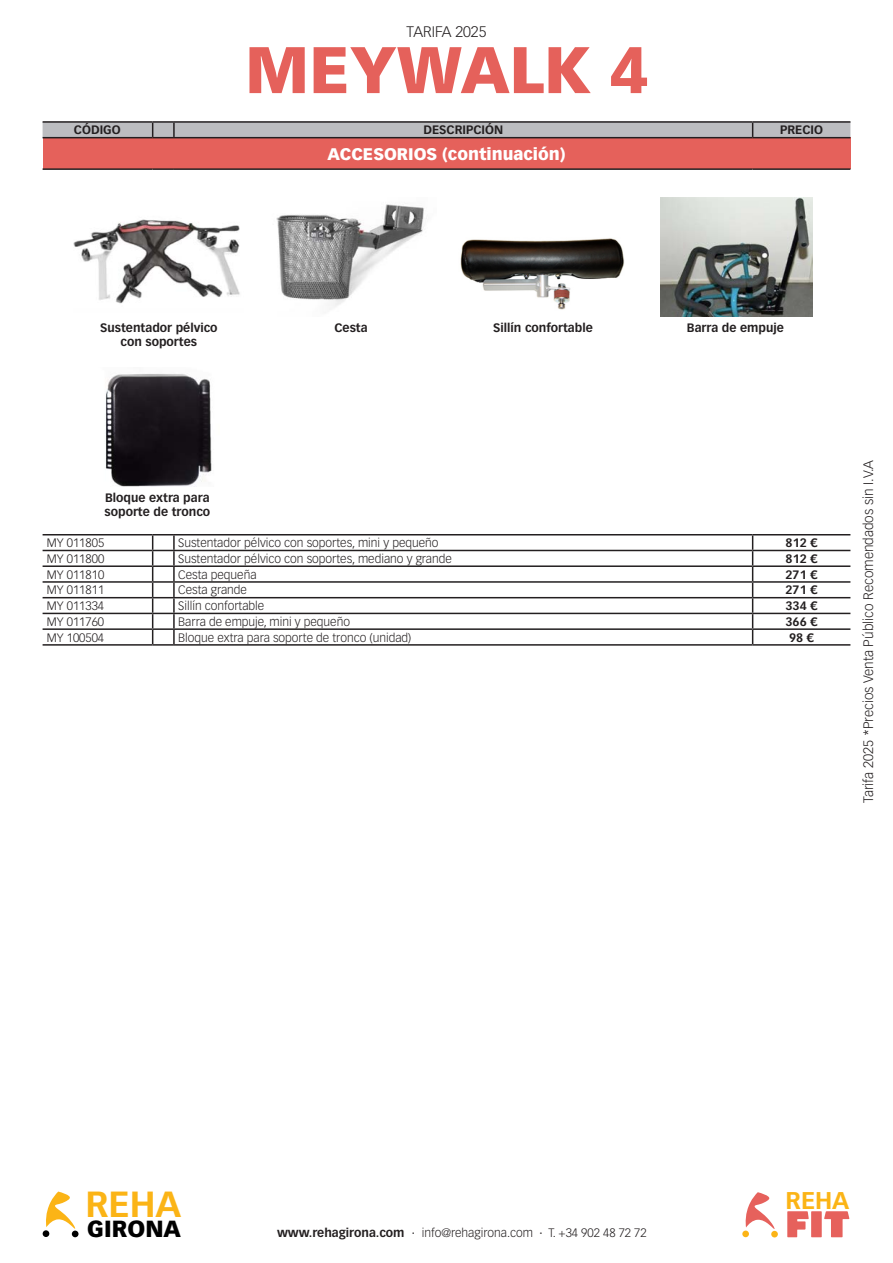
<style>
.page{position:relative;width:893px;height:1263px;background:#fff}
.page>*{position:absolute;margin:0;border:0;box-sizing:border-box;transform-origin:0 0}
.t1{font:900 64.5px "Vectora LT Std";color:#e5615b}
.t2{font:700 35.7px "Vectora LT Std";color:#fbb416}
.t3{font:700 23.85px "Vectora LT Std";color:#fbb416}
.t4{font:900 22.95px "Vectora LT Std";color:#000}
.t5{font:900 16.5px "Vectora LT Std";color:#fff}
.t6{font:300 15px "Vectora LT Std";color:#231f20}
.t7{font:300 13.5px "Vectora LT Std";color:#231f20}
.t8{font:300 12px "Vectora LT Std";color:#231f20}
.t9{font:700 12px "Vectora LT Std";color:#231f20}
.s1{font-weight:700}
</style>
<div class="page">
<svg style="left:46px;top:1191px;width:30px;height:38px"></svg>
<div style="left:43px;top:1230px;width:6px;height:7px;background:#000;border-radius:50%"></div>
<div style="left:72px;top:1230px;width:7px;height:7px;background:#000;border-radius:50%"></div>
<svg style="left:745px;top:1192px;width:30px;height:37px"></svg>
<div style="left:742px;top:1230px;width:7px;height:7px;background:#fbb416;border-radius:50%"></div>
<div style="left:771px;top:1231px;width:7px;height:6px;background:#fbb416;border-radius:50%"></div>
<svg style="left:787px;top:1211px;width:22px;height:26px"></svg>
<div style="left:811px;top:1211px;width:11px;height:26px;background:#e6615c"></div>
<svg style="left:824px;top:1211px;width:25px;height:26px"></svg>
<div style="left:43px;top:138px;width:807px;height:31px;background:#e5615b"></div>
<hr style="left:43px;top:121px;width:110px;height:2px;background:#231f20">
<hr style="left:153px;top:121px;width:21px;height:2px;background:#231f20">
<hr style="left:174px;top:121px;width:579px;height:2px;background:#231f20">
<hr style="left:753px;top:121px;width:97px;height:2px;background:#231f20">
<svg style="left:43px;top:122px;width:807px;height:16px;background:#b2b3b6"></svg>
<hr style="left:174px;top:137px;width:579px;height:1px;background:#231f20">
<hr style="left:753px;top:137px;width:97px;height:1px;background:#231f20">
<hr style="left:43px;top:168px;width:110px;height:2px;background:#231f20">
<hr style="left:153px;top:168px;width:21px;height:2px;background:#231f20">
<hr style="left:174px;top:168px;width:579px;height:2px;background:#231f20">
<hr style="left:753px;top:168px;width:97px;height:2px;background:#231f20">
<hr style="left:43px;top:534px;width:110px;height:1px;background:#231f20">
<hr style="left:174px;top:534px;width:579px;height:1px;background:#231f20">
<hr style="left:753px;top:534px;width:97px;height:1px;background:#231f20">
<hr style="left:43px;top:550px;width:110px;height:1px;background:#231f20">
<hr style="left:174px;top:550px;width:579px;height:1px;background:#231f20">
<hr style="left:753px;top:550px;width:97px;height:1px;background:#231f20">
<hr style="left:43px;top:565px;width:110px;height:2px;background:#231f20">
<hr style="left:174px;top:565px;width:579px;height:2px;background:#231f20">
<hr style="left:753px;top:565px;width:97px;height:2px;background:#231f20">
<hr style="left:43px;top:581px;width:110px;height:2px;background:#231f20">
<hr style="left:174px;top:581px;width:579px;height:2px;background:#231f20">
<hr style="left:753px;top:581px;width:97px;height:2px;background:#231f20">
<hr style="left:43px;top:597px;width:110px;height:1px;background:#231f20">
<hr style="left:174px;top:597px;width:579px;height:1px;background:#231f20">
<hr style="left:753px;top:597px;width:97px;height:1px;background:#231f20">
<hr style="left:43px;top:613px;width:110px;height:1px;background:#231f20">
<hr style="left:174px;top:613px;width:579px;height:1px;background:#231f20">
<hr style="left:753px;top:613px;width:97px;height:1px;background:#231f20">
<hr style="left:43px;top:628px;width:110px;height:2px;background:#231f20">
<hr style="left:174px;top:628px;width:579px;height:2px;background:#231f20">
<svg style="left:152px;top:534px;width:23px;height:110px"></svg>
<hr style="left:753px;top:628px;width:97px;height:2px;background:#231f20">
<svg style="left:752px;top:535px;width:1px;height:109px"></svg>
<hr style="left:43px;top:644px;width:110px;height:2px;background:#231f20">
<hr style="left:153px;top:644px;width:21px;height:2px;background:#231f20">
<hr style="left:174px;top:644px;width:579px;height:2px;background:#231f20">
<hr style="left:753px;top:644px;width:97px;height:2px;background:#231f20">
<img style="left:276px;top:204px;width:151px;height:103px">
<img style="left:460px;top:238px;width:164px;height:72px">
<img style="left:74px;top:219px;width:166px;height:85px">
<img style="left:660px;top:198px;width:152px;height:119px">
<img style="left:105px;top:374px;width:107px;height:113px">
<p class="t6" style="left:406px;top:23px;width:82px">TARIFA 2025</p>
<p class="t1" style="left:245px;top:30px;width:405px">MEYWALK 4</p>
<p class="t9" style="left:74px;top:123px;width:48px">CÓDIGO</p>
<p class="t9" style="left:423px;top:123px;width:81px">DESCRIPCIÓN</p>
<p class="t9" style="left:780px;top:123px;width:44px">PRECIO</p>
<p class="t5" style="left:327px;top:144px;width:240px">ACCESORIOS (continuación)</p>
<p class="t9" style="left:100px;top:320px;width:119px">Sustentador pélvico</p>
<p class="t9" style="left:334px;top:320px;width:35px">Cesta</p>
<p class="t9" style="left:493px;top:320px;width:101px">Sillín confortable</p>
<p class="t9" style="left:121px;top:334px;width:78px">con soportes</p>
<p class="t9" style="left:105px;top:490px;width:106px">Bloque extra para</p>
<p class="t9" style="left:105px;top:505px;width:107px">soporte de tronco</p>
<p class="t9" style="left:687px;top:320px;width:98px">Barra de empuje</p>
<p class="t8" style="left:47px;top:536px;width:59px">MY 011805</p>
<p class="t8" style="left:178px;top:536px;width:262px">Sustentador pélvico con soportes, mini y pequeño</p>
<p class="t9" style="left:786px;top:536px;width:33px">812 €</p>
<p class="t8" style="left:47px;top:552px;width:59px">MY 011800</p>
<p class="t8" style="left:178px;top:552px;width:275px">Sustentador pélvico con soportes, mediano y grande</p>
<p class="t9" style="left:785px;top:551px;width:33px">812 €</p>
<p class="t8" style="left:47px;top:567px;width:59px">MY 011810</p>
<p class="t8" style="left:178px;top:567px;width:80px">Cesta pequeña</p>
<p class="t9" style="left:785px;top:567px;width:33px">271 €</p>
<p class="t8" style="left:47px;top:583px;width:59px">MY 011811</p>
<p class="t8" style="left:178px;top:583px;width:70px">Cesta grande</p>
<p class="t9" style="left:785px;top:583px;width:33px">271 €</p>
<p class="t8" style="left:47px;top:599px;width:59px">MY 011334</p>
<p class="t8" style="left:178px;top:599px;width:88px">Sillín confortable</p>
<p class="t9" style="left:785px;top:599px;width:33px">334 €</p>
<p class="t8" style="left:47px;top:615px;width:59px">MY 011760</p>
<p class="t8" style="left:178px;top:615px;width:173px">Barra de empuje, mini y pequeño</p>
<p class="t9" style="left:785px;top:614px;width:33px">366 €</p>
<p class="t8" style="left:47px;top:630px;width:59px">MY 100504</p>
<p class="t8" style="left:178px;top:630px;width:235px">Bloque extra para soporte de tronco (unidad)</p>
<p class="t9" style="left:789px;top:630px;width:26px">98 €</p>
<p class="t7" style="left:861px;top:803px;width:345px;rotate:-90deg">Tarifa 2025 *Precios Venta Público Recomendados sin I.V.A</p>
<h2 class="t2" style="left:85px;top:1183px;width:97px">REHA</h2>
<h3 class="t4" style="left:87px;top:1214px;width:95px">GIRONA</h3>
<p class="t8" style="left:277px;top:1226px;width:371px"><span class="s1">www.rehagirona.com</span> · info@rehagirona.com · T. +34 902 48 72 72</p>
<h3 class="t3" style="left:786px;top:1186px;width:65px">REHA</h3>
</div>
